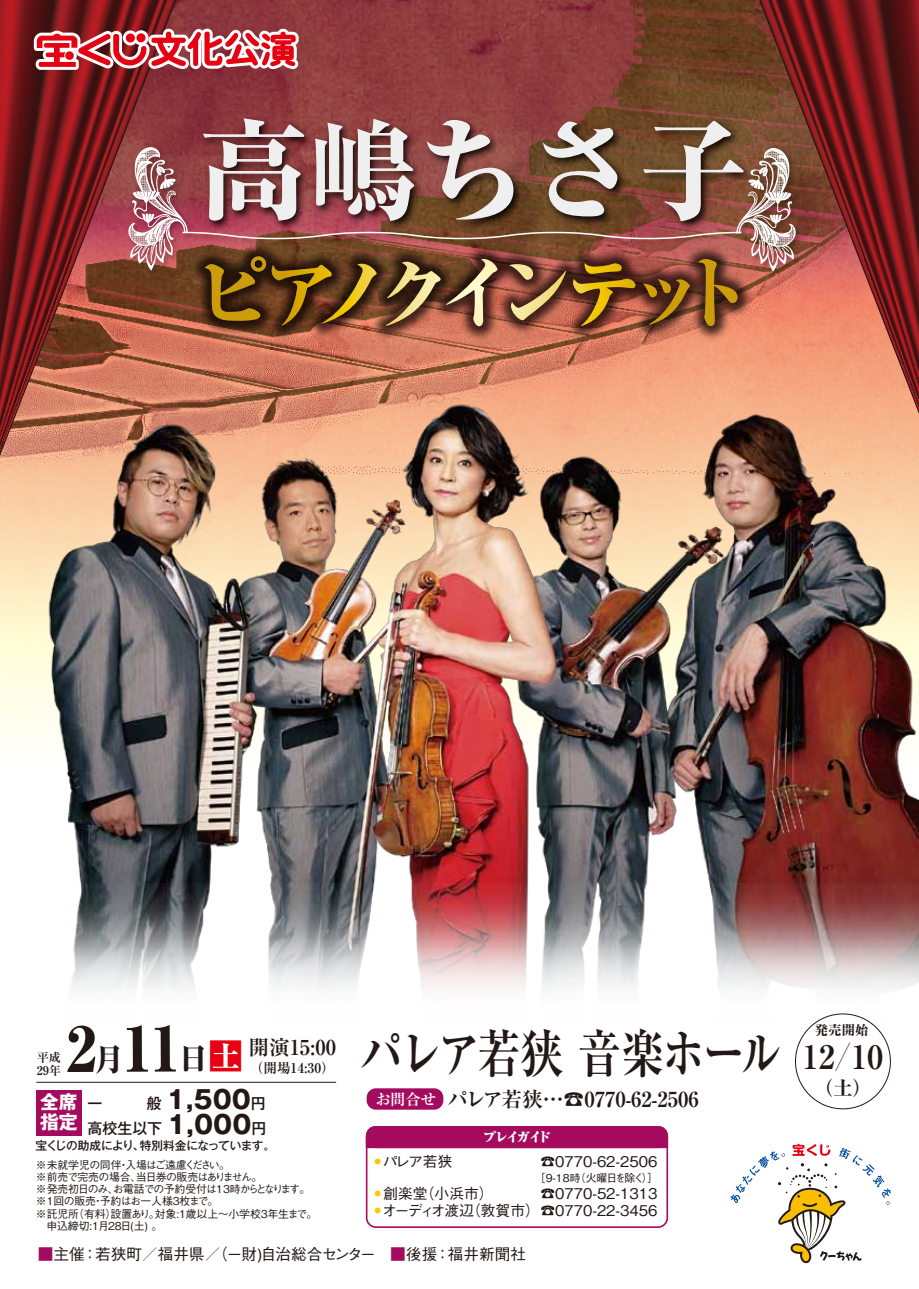
<style>
.page{position:relative;width:919px;height:1289px;background:#fff}
.page>*{position:absolute;margin:0;border:0;box-sizing:border-box;transform-origin:0 0}
.t1{font:800 109.8px "Ryumin Pro";color:#efefef}
.t2{font:700 52.2px "Ryumin Pro";letter-spacing:-.07em;color:#221815;scale:.83 1}
.t3{font:700 32.25px "Ryumin Pro";color:#221815}
.t4{font:700 20.7px "Ryumin Pro";color:#221815}
.t5{font:700 20.55px "Ryumin Pro";color:#221815}
.t6{font:800 19.05px "Ryumin Pro";color:#221815}
.t7{font:700 18.75px/20.1px "Gothic MB101 Pro";color:#fff}
.t8{font:500 15.6px "Gothic BBB Pro";color:#221815}
.t9{font:500 14.85px/25.5px "Gothic MB101 Pro";color:#221815}
.t10{font:500 14.7px "Gothic BBB Pro";color:#221815}
.t11{font:700 13.5px "Ryumin Pro";color:#221815}
.t12{font:900 13.5px "Ryumin Pr 5";letter-spacing:-.15em;color:#fff}
.t13{font:800 13.2px "Ryumin Pro";color:#221815}
.t14{font:700 12.3px/12.9px "Ryumin Pro";color:#221815}
.t15{font:500 11.7px "Gothic MB101 Pro";letter-spacing:-.04em;color:#221815}
.t16{font:500 10.95px "Gothic BBB Pro";letter-spacing:-.085em;color:#221815}
.t17{font:500 10.8px/12.3px "Gothic BBB Pro";letter-spacing:-.04em;color:#221815}
.s1{font-weight:800;font-size:61.95px}
.s2{font-weight:800;font-size:31.05px}
.s3{font-weight:800;font-size:34.35px;color:#e60012}
.s4{font-weight:700;font-size:25.2px}
.s5{font-size:15.3px;color:#fff}
.s6{color:#a40b5e}
</style>
<div class="page">
<img style="left:176px;top:0;width:583px;height:143px">
<svg style="left:759px;top:0;width:159px;height:305px"></svg>
<svg style="left:0;top:0;width:176px;height:305px"></svg>
<img style="left:0;top:305px;width:918px;height:578px">
<img style="left:36px;top:883px;width:882px;height:381px">
<svg style="left:730px;top:1143px;width:161px;height:120px"></svg>
<svg style="left:31px;top:26px;width:284px;height:49px"></svg>
<div style="left:795px;top:1013px;width:95px;height:95px;background:#fff;border-radius:50%"></div>
<div style="left:366px;top:1088px;width:77px;height:21px;background:#a40b5e;border-radius:9px"></div>
<hr style="left:36px;top:1081px;width:300px;height:1px;background:#221815">
<div style="left:366px;top:1125px;width:302px;height:102px;border:2px solid #a40b5e;border-radius:9px"></div>
<div style="left:366px;top:1126px;width:301px;height:21px;background:#a40b5e;border-radius:9px"></div>
<div style="left:366px;top:1125px;width:302px;height:23px;border:2px solid #a40b5e;border-radius:9px"></div>
<div style="left:366px;top:1136px;width:302px;height:12px;background:#a40b5e"></div>
<div style="left:36px;top:1089px;width:45px;height:46px;background:#a40b5e"></div>
<img style="left:191px;top:108px;width:569px;height:35px">
<img style="left:135px;top:187px;width:672px;height:218px">
<img style="left:124px;top:143px;width:680px;height:137px">
<img style="left:128px;top:147px;width:667px;height:179px">
<h1 class="t1" style="left:197px;top:84px;width:550px">高嶋ちさ子</h1>
<h3 class="t5" style="left:66px;top:1030px;width:271px"><span class="s1">2</span><span class="s2">月</span><span class="s1">11</span><span class="s2">日</span><span class="s3">土</span>開演15:00</h3>
<p class="t14" style="left:37px;top:1049px;width:26px">平成<br>29年</p>
<p class="t11" style="left:250px;top:1057px;width:86px">（開場14:30）</p>
<h3 class="t7" style="left:40px;top:1089px;width:39px">全席指定</h3>
<h3 class="t9" style="left:88px;top:1088px;width:180px">一　　　　般 <span class="s4">1,500</span>円高校生以下 <span class="s4">1,000</span>円</h3>
<p class="t15" style="left:36px;top:1135px;width:241px">宝くじの助成により、特別料金になっています。</p>
<p class="t17" style="left:36px;top:1156px;width:283px">※未就学児の同伴・入場はご遠慮ください。<br>※前売で完売の場合、当日券の販売はありません。<br>※発売初日のみ、お電話での予約受付は13時からとなります。※1回の販売・予約はお一人様3枚まで。<br>※託児所（有料）設置あり。対象:１歳以上～小学校3年生まで。　申込締切:１月28日(土) 。</p>
<h2 class="t2" style="left:360px;top:1011px;width:510px">パレア若狭 音楽ホール</h2>
<h3 class="t4" style="left:376px;top:1082px;width:324px"><span class="s5">お問合せ</span> パレア若狭…☎0770-62-2506</h3>
<p class="t12" style="left:483px;top:1126px;width:70px">プレイガイド</p>
<h3 class="t10" style="left:374px;top:1149px;width:79px"><sup>●</sup> パレア若狭</h3>
<h3 class="t10" style="left:540px;top:1149px;width:119px">☎0770-62-2506</h3>
<p class="t16" style="left:534px;top:1169px;width:125px">［9-18時（火曜日を除く）］</p>
<h3 class="t10" style="left:374px;top:1182px;width:121px"><sup>●</sup> 創楽堂（小浜市）</h3>
<h3 class="t10" style="left:540px;top:1182px;width:119px">☎0770-52-1313</h3>
<h3 class="t10" style="left:374px;top:1198px;width:284px"><sup>●</sup> オーディオ渡辺（敦賀市）☎0770-22-3456</h3>
<h3 class="t8" style="left:38px;top:1241px;width:490px"><span class="s6">■</span>主催：若狭町／福井県／（ー財)自治総合センター　<span class="s6">■</span>後援：福井新聞社</h3>
<p class="t13" style="left:815px;top:1019px;width:54px">発売開始</p>
<h3 class="t3" style="left:802px;top:1031px;width:82px">12／10</h3>
<h3 class="t6" style="left:814px;top:1072px;width:59px">（土）</h3>
</div>
